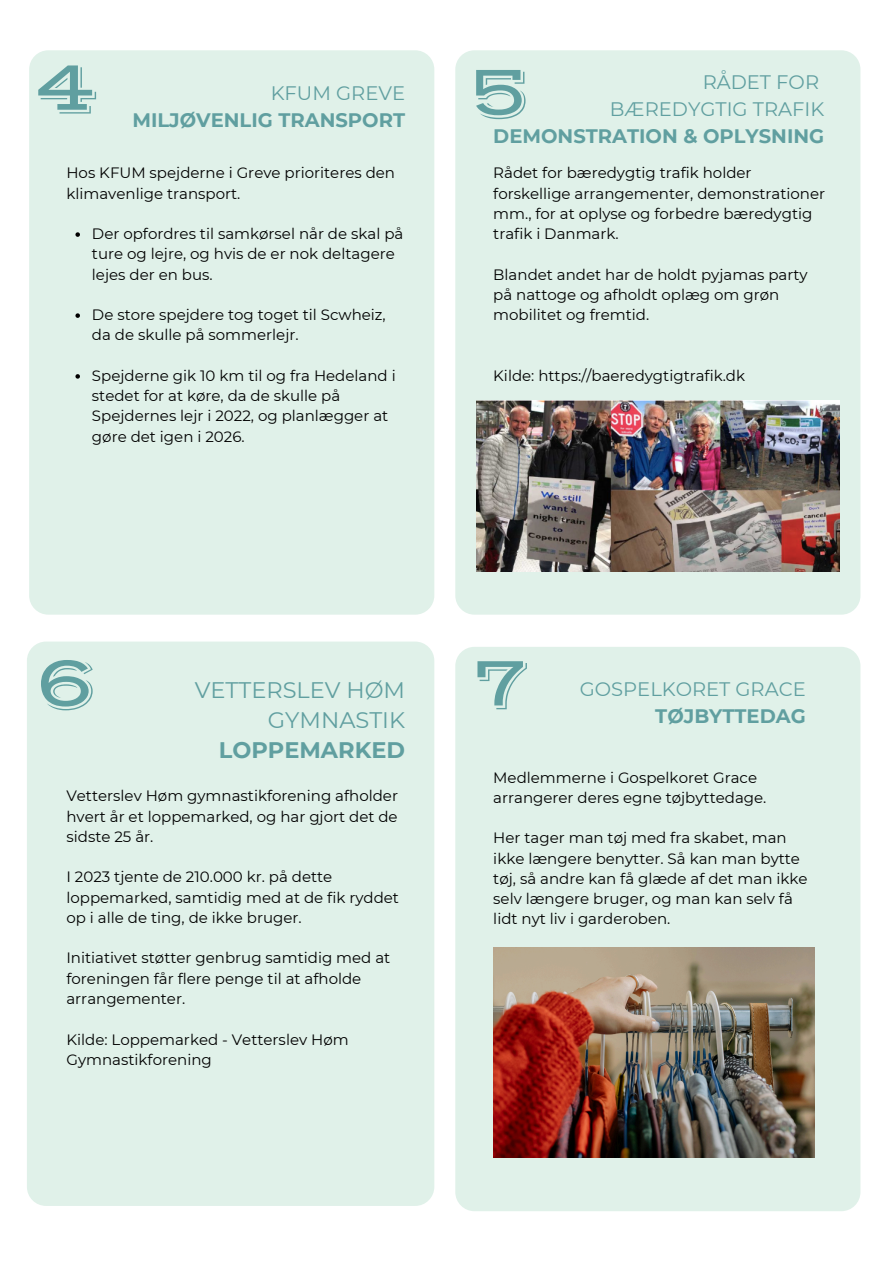
<style>
.page{position:relative;width:894px;height:1264px;background:#fff}
.page>*{position:absolute;margin:0;border:0;box-sizing:border-box;transform-origin:0 0}
.t1{font:72.75px "Vast Shadow";color:#609fa0}
.t2{font:22.5px/30.3px "Montserrat";color:#609fa0;text-align:right}
.t3{font:19.5px/27px "Montserrat";color:#609fa0;text-align:right}
.t4{font:700 19.5px/27px "Montserrat";color:#609fa0;text-align:right}
.t5{font:15px/20.2px "Montserrat";color:#000}
.s1{font-weight:700}
.s2{font-weight:400}
</style>
<div class="page">
<div style="left:455px;top:50px;width:405px;height:564px;background:#e0f1e9;border-radius:19px"></div>
<div style="left:29px;top:50px;width:405px;height:564px;background:#e0f1e9;border-radius:19px"></div>
<div style="left:455px;top:647px;width:405px;height:564px;background:#e0f1e9;border-radius:19px"></div>
<img style="left:493px;top:947px;width:321px;height:210px">
<img style="left:476px;top:401px;width:363px;height:171px">
<svg style="left:75px;top:232px;width:5px;height:5px"></svg>
<svg style="left:75px;top:313px;width:5px;height:5px"></svg>
<svg style="left:75px;top:374px;width:5px;height:4px"></svg>
<p class="t1" style="left:36px;top:43px;width:61px">4</p>
<p class="t1" style="left:469px;top:48px;width:61px">5</p>
<p class="t3" style="left:493px;top:68px;width:332px">RÅDET FOR<br>BÆREDYGTIG TRAFIK<br><span class="s1">DEMONSTRATION &amp; OPLYSNING</span></p>
<p class="t4" style="left:132px;top:79px;width:274px"><span class="s2">KFUM GREVE<br></span>MILJØVENLIG TRANSPORT</p>
<p class="t5" style="left:66px;top:163px;width:330px">Hos KFUM spejderne i Greve prioriteres den klimavenlige transport.</p>
<p class="t5" style="left:92px;top:223px;width:313px">Der opfordres til samkørsel når de skal på ture og lejre, og hvis de er nok deltagere lejes der en bus.</p>
<h2 class="t5" style="left:92px;top:304px;width:295px">De store spejdere tog toget til Scwheiz, da de skulle på sommerlejr.</h2>
<p class="t5" style="left:92px;top:365px;width:305px">Spejderne gik 10 km til og fra Hedeland i stedet for at køre, da de skulle på Spejdernes lejr i 2022, og planlægger at gøre det igen i 2026.</p>
<p class="t5" style="left:493px;top:163px;width:333px">Rådet for bæredygtig trafik holder forskellige arrangementer, demonstrationer mm., for at oplyse og forbedre bæredygtig trafik i Danmark.</p>
<h1 class="t5" style="left:493px;top:264px;width:316px">Blandet andet har de holdt pyjamas party på nattoge og afholdt oplæg om grøn mobilitet og fremtid.</h1>
<p class="t5" style="left:493px;top:365px;width:253px">Kilde: https://baeredygtigtrafik.dk</p>
<p class="t1" style="left:36px;top:639px;width:62px">6</p>
<p class="t1" style="left:472px;top:639px;width:56px">7</p>
<p class="t2" style="left:195px;top:674px;width:212px">VETTERSLEV HØM<br>GYMNASTIK<br><span class="s1">LOPPEMARKED</span></p>
<h2 class="t5" style="left:66px;top:785px;width:333px;text-align:justify">Vetterslev Høm gymnastikforening afholder hvert år et loppemarked, og har gjort det de sidste 25 år.</h2>
<p class="t5" style="left:66px;top:866px;width:334px">I 2023 tjente de 210.000 kr. på dette loppemarked, samtidig med at de fik ryddet op i alle de ting, de ikke bruger.</p>
<p class="t5" style="left:66px;top:947px;width:325px">Initiativet støtter genbrug samtidig med at foreningen får flere penge til at afholde arrangementer.</p>
<p class="t5" style="left:66px;top:1028px;width:284px">Kilde: Loppemarked - Vetterslev Høm<br>Gymnastikforening</p>
<p class="t3" style="left:579px;top:675px;width:227px">GOSPELKORET GRACE<br><span class="s1">TØJBYTTEDAG</span></p>
<p class="t5" style="left:493px;top:767px;width:274px">Medlemmerne i Gospelkoret Grace arrangerer deres egne tøjbyttedage.</p>
<p class="t5" style="left:493px;top:827px;width:316px">Her tager man tøj med fra skabet, man ikke længere benytter. Så kan man bytte tøj, så andre kan få glæde af det man ikke selv længere bruger, og man kan selv få lidt nyt liv i garderoben.</p>
</div>
